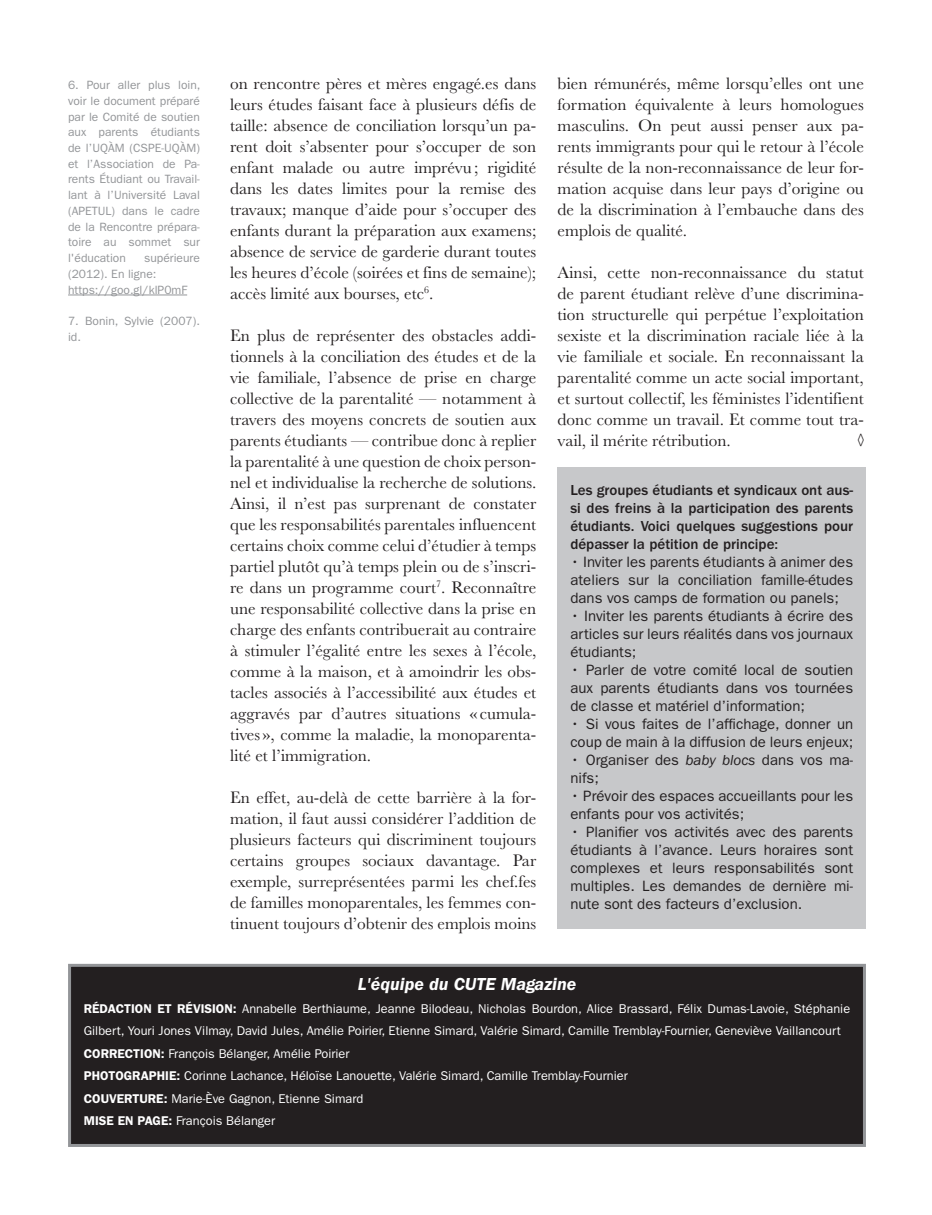
<style>
.page{position:relative;width:932px;height:1215px;background:#fff}
.page>*{position:absolute;margin:0;border:0;box-sizing:border-box;transform-origin:0 0}
.t1{font:italic 600 18px "ITC Franklin Gothic Std";color:#fff}
.t2{font:17.25px/21px "Baskerville MT Std";color:#231f20;text-align:justify}
.t3{font:15px/18px "ITC Franklin Gothic Std";color:#231f20;text-align:justify}
.t4{font:500 15px/18px "ITC Franklin Gothic Std";color:#231f20;text-align:justify}
.t5{font:12.75px/22.5px "ITC Franklin Gothic Std";color:#fff}
.t6{font:12px/15.8px "ITC Franklin Gothic Std";color:#939598}
.s1{font-style:italic}
.s2{font-weight:600}
</style>
<div class="page">
<hr style="left:68px;top:295px;width:119px;height:1px;background:#939598">
<div style="left:70px;top:965px;width:794px;height:180px;background:#231f20"></div>
<div style="left:68px;top:964px;width:798px;height:183px;border:3px solid #939598"></div>
<div style="left:557px;top:467px;width:309px;height:462px;background:#c7c8ca"></div>
<p class="t6" style="left:68px;top:77px;width:134px;text-align:justify">6. Pour aller plus loin, voir le document préparé par le Comité de soutien aux parents étudiants de l’UQÀM (CSPE-UQÀM) et l’Association de Pa&shy;rents Étudiant ou Travail&shy;lant à l’Université Laval (APETUL) dans le cadre de la Rencontre prépara&shy;toire au sommet sur l'éducation</p>
<p class="t6" style="left:68px;top:250px;width:133px;text-indent:76px">supérieure (2012). En ligne: https://goo.gl/klP0mF</p>
<p class="t6" style="left:68px;top:313px;width:133px">7. Bonin, Sylvie (2007). id.</p>
<p class="t2" style="left:230px;top:73px;width:308px">on rencontre pères et mères engagé.es dans leurs études faisant face à plusieurs défis de taille: absence de conciliation lorsqu’un pa&shy;rent doit s’absenter pour s’occuper de son enfant malade ou autre imprévu; rigidité dans les dates limites pour la remise des travaux; manque d’aide pour s’occuper des enfants durant la préparation aux examens; absence de service de garderie durant toutes les heures d’école (soirées et fins de semaine); accès limité aux bourses, etc<sup>6</sup>.</p>
<p class="t2" style="left:230px;top:325px;width:308px">En plus de représenter des obstacles addi&shy;tionnels à la conciliation des études et de la vie familiale, l’absence de prise en charge collective de la parentalité — notamment à travers des moyens concrets de soutien aux parents étudiants — contribue donc à replier la parentalité à une question de choix person&shy;nel et individualise la recherche de solutions.<br>Ainsi, il n’est pas surprenant de constater que les responsabilités parentales influencent certains choix comme celui d’étudier à temps partiel plutôt qu’à temps plein ou de s’inscri&shy;re dans un programme court<sup>7</sup>. Reconnaître une responsabilité collective dans la prise en charge des enfants contribuerait au contraire à stimuler l’égalité entre les sexes à l’école, comme à la maison, et à amoindrir les obs&shy;tacles associés à l’accessibilité aux études et aggravé s par d’autres situations « cumula&shy;tives », comme la maladie, la monoparenta&shy;lité et l’immigration.</p>
<p class="t2" style="left:230px;top:787px;width:308px">En effet, au-delà de cette barrière à la for&shy;mation, il faut aussi considérer l’addition de plusieurs facteurs qui discriminent toujours certains groupes sociaux davantage. Par exemple, surreprésentées parmi les chef.fes de familles monoparentales, les femmes con&shy;tinuent toujours d’obtenir des emplois moins</p>
<p class="t2" style="left:557px;top:73px;width:308px">bien rémunérés, même lorsqu’elles ont une formation équivalente à leurs homologues masculins. On peut aussi penser aux pa&shy;rents immigrants pour qui le retour à l’école résulte de la non-reconnaissance de leur for&shy;mation acquise dans leur pays d’origine ou de la discrimination à l’embauche dans des emplois de qualité.</p>
<p class="t2" style="left:557px;top:262px;width:308px">Ainsi, cette non-reconnaissance du statut de parent étudiant relève d’une discrimina&shy;tion structurelle qui perpétue l’exploitation sexiste et la discrimination raciale liée à la vie familiale et sociale. En reconnaissant la parentalité comme un acte social important, et surtout collectif, les féministes l’identifient donc comme un travail. Et comme tout tra&shy;vail, il mérite rétribution.</p>
<p class="t2" style="left:857px;top:430px;width:8px">◊</p>
<p class="t4" style="left:570px;top:482px;width:284px">Les groupes étudiants et syndicaux ont aus&shy;si des freins à la participation des parents étudiants. Voici quelques suggestions pour dépasser la pétition de principe:</p>
<p class="t3" style="left:570px;top:553px;width:284px">• Inviter les parents étudiants à animer des ateliers sur la conciliation famille-études dans vos camps de formation ou panels;</p>
<p class="t3" style="left:570px;top:607px;width:284px">• Inviter les parents étudiants à écrire des articles sur leurs réalités dans vos journaux étudiants;</p>
<p class="t3" style="left:570px;top:661px;width:284px">• Parler de votre comité local de soutien aux parents étudiants dans vos tournées de classe et matériel d’information;</p>
<p class="t3" style="left:570px;top:715px;width:284px">• Si vous faites de l’affichage, donner un coup de main à la diffusion de leurs enjeux;</p>
<p class="t3" style="left:570px;top:751px;width:284px">• Organiser des <span class="s1">baby blocs</span> dans vos ma&shy;nifs;</p>
<p class="t3" style="left:570px;top:787px;width:284px">• Prévoir des espaces accueillants pour les enfants pour vos activités;</p>
<p class="t3" style="left:570px;top:823px;width:284px">• Planifier vos activités avec des parents étudiants à l’avance. Leurs horaires sont complexes et leurs responsabilités sont multiples. Les demandes de dernière mi&shy;nute sont des facteurs d’exclusion.</p>
<p class="t1" style="left:358px;top:974px;width:220px">L'équipe du CUTE Magazine</p>
<p class="t5" style="left:84px;top:997px;width:768px"><span class="s2">RÉDACTION ET RÉVISION:</span> Annabelle Berthiaume, Jeanne Bilodeau, Nicholas Bourdon, Alice Brassard, Félix Dumas-Lavoie, Stéphanie Gilbert, Youri Jones Vilmay, David Jules, Amélie Poirier, Etienne Simard, Valérie Simard, Camille Tremblay-Fournier, Geneviève Vaillancourt <span class="s2">CORRECTION:</span> François Bélanger, Amélie Poirier<br><span class="s2">PHOTOGRAPHIE:</span> Corinne Lachance, Héloïse Lanouette, Valérie Simard, Camille Tremblay-Fournier<br><span class="s2">COUVERTURE:</span> Marie-Ève Gagnon, Etienne Simard<br><span class="s2">MISE EN PAGE:</span> François Bélanger</p>
</div>
